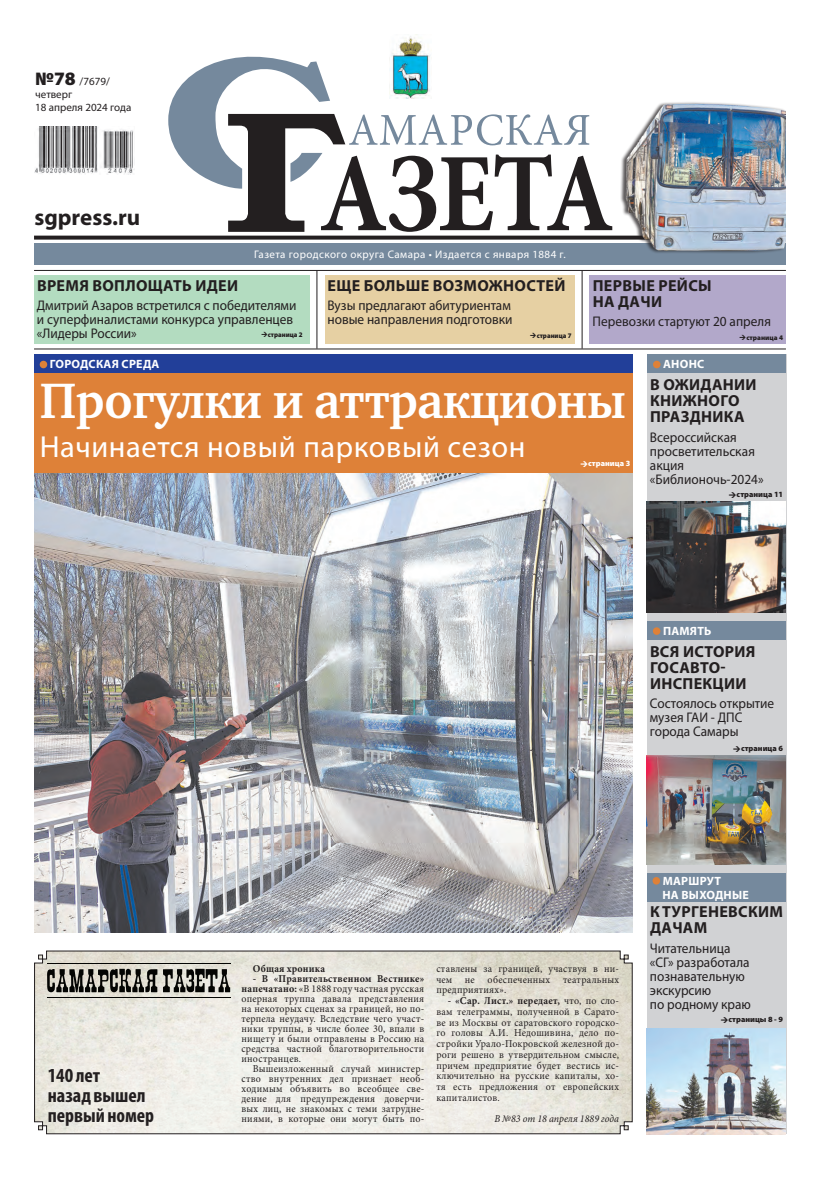
<style>
.page{position:relative;width:820px;height:1191px;background:#fff}
.page>*{position:absolute;margin:0;border:0;box-sizing:border-box;transform-origin:0 0}
.t1{font:700 51px "Charter C";letter-spacing:-.01em;color:#fff;scale:.95 1}
.t2{font:30.5px "Myriad Pro";letter-spacing:.02em;color:#fff}
.t3{font:700 23px "Myriad Pro";color:#231f20}
.t4{font:700 condensed 20px/20px "Myriad Pro";color:#231f20}
.t5{font:700 16px/16px "Myriad Pro";letter-spacing:.02em;color:#231f20}
.t6{font:14px/14px "Myriad Pro";color:#231f20;scale:.95 1}
.t7{font:700 12px/14.4px "Myriad Pro";letter-spacing:.02em;color:#fff}
.t8{font:11px "Myriad Pro";letter-spacing:.04em;color:#fff}
.t9{font:11px/13px "Myriad Pro";color:#231f20}
.t10{font:10.5px/10px "Minion Pro";letter-spacing:.02em;color:#231f20;text-align:justify;scale:.95 1}
.t11{font:italic 10.5px "Minion Pro";letter-spacing:.01em;color:#231f20;scale:.95 1}
.t12{font:700 10.5px "Minion Pro";letter-spacing:.02em;color:#231f20;scale:.95 1}
.t13{font:900 8px "Myriad Pro";color:#231f20}
.t14{font:900 8px "Myriad Pro";color:#fff}
.t15{font:900 7px "Myriad Pro";color:#231f20;scale:.95 1}
.t16{font:900 7px "Myriad Pro";color:#231f20}
.s1{font-weight:900;font-size:19px}
.s2{font-weight:700}
</style>
<div class="page">
<div style="left:34px;top:373px;width:598px;height:104px;background:#de8138"></div>
<svg style="left:34px;top:236px;width:556px;height:4px;background:#383435"></svg>
<div style="left:34px;top:244px;width:751px;height:21px;background:#75899d"></div>
<hr style="left:34px;top:270px;width:751px;height:1px;background:#231f20">
<hr style="left:581px;top:270px;width:1px;height:78px;background:#231f20">
<hr style="left:316px;top:270px;width:1px;height:78px;background:#231f20">
<div style="left:34px;top:276px;width:275px;height:68px;background:#b3dcc0"></div>
<div style="left:589px;top:276px;width:196px;height:68px;background:#b2a8ca"></div>
<svg style="left:34px;top:950px;width:599px;height:184px;background:#e7e4dc"></svg>
<svg style="left:163px;top:968px;width:67px;height:24px;background:#73736d"></svg>
<svg style="left:47px;top:968px;width:110px;height:24px;background:#716f68"></svg>
<hr style="left:47px;top:963px;width:183px;height:1px;background:#040503">
<hr style="left:47px;top:996px;width:183px;height:1px;background:#040503">
<img style="left:34px;top:473px;width:598px;height:459px">
<div style="left:646px;top:354px;width:139px;height:780px;background:#d1d2d4"></div>
<hr style="left:34px;top:348px;width:751px;height:1px;background:#231f20">
<img style="left:34px;top:126px;width:101px;height:49px">
<div style="left:646px;top:873px;width:139px;height:28px;background:#75899d"></div>
<div style="left:652px;top:877px;width:7px;height:7px;background:#de8138;border-radius:50%"></div>
<div style="left:647px;top:354px;width:138px;height:19px;background:#75899d"></div>
<div style="left:652px;top:361px;width:8px;height:7px;background:#de8138;border-radius:50%"></div>
<div style="left:324px;top:276px;width:250px;height:68px;background:#e6d0a3"></div>
<img style="left:646px;top:501px;width:139px;height:111px">
<img style="left:646px;top:755px;width:139px;height:109px">
<img style="left:646px;top:1028px;width:139px;height:106px">
<svg style="left:168px;top:56px;width:422px;height:176px"></svg>
<img style="left:389px;top:36px;width:42px;height:62px">
<div style="left:34px;top:354px;width:598px;height:19px;background:#223f99"></div>
<div style="left:40px;top:361px;width:7px;height:7px;background:#de8138;border-radius:50%"></div>
<img style="left:590px;top:102px;width:195px;height:151px">
<div style="left:647px;top:621px;width:138px;height:18px;background:#75899d"></div>
<div style="left:652px;top:627px;width:8px;height:8px;background:#de8138;border-radius:50%"></div>
<p class="t9" style="left:35px;top:75px;width:98px"><span class="s1">№78</span> /7679/ четверг<br>18 апреля 2024 года</p>
<h3 class="t3" style="left:34px;top:202px;width:107px">sgpress.ru</h3>
<p class="t8" style="left:254px;top:247px;width:313px">Газета городского округа Самара • Издается с января 1884 г.</p>
<h3 class="t5" style="left:37px;top:277px;width:202px">Время воплощать идеи</h3>
<h3 class="t6" style="left:37px;top:298px;width:275px">Дмитрий Азаров встретился с победителями и суперфиналистами конкурса управленцев «Лидеры России»</h3>
<p class="t15" style="left:268px;top:331px;width:38px">страница 2</p>
<h3 class="t5" style="left:327px;top:277px;width:239px">Еще больше возможностей</h3>
<h3 class="t6" style="left:327px;top:298px;width:196px">Вузы предлагают абитуриентам новые направления подготовки</h3>
<p class="t15" style="left:536px;top:332px;width:38px">страница 7</p>
<h3 class="t5" style="left:592px;top:277px;width:120px">Первые рейсы на дачи</h3>
<h3 class="t6" style="left:592px;top:314px;width:189px">Перевозки стартуют 20 апреля</h3>
<p class="t16" style="left:746px;top:334px;width:38px">страница 4</p>
<p class="t7" style="left:50px;top:357px;width:111px">Городская среда</p>
<h1 class="t1" style="left:40px;top:372px;width:618px">Прогулки и аттракционы</h1>
<h2 class="t2" style="left:40px;top:428px;width:487px">Начинается новый парковый сезон</h2>
<p class="t14" style="left:588px;top:459px;width:43px">страница 3</p>
<p class="t7" style="left:663px;top:357px;width:43px">Анонс</p>
<h3 class="t5" style="left:650px;top:376px;width:108px">В ожидании книжного праздника</h3>
<h3 class="t6" style="left:649px;top:430px;width:121px">Всероссийская просветительская акция «Библионочь-2024»</h3>
<p class="t13" style="left:736px;top:489px;width:48px">страница 11</p>
<h3 class="t4" style="left:48px;top:1065px;width:108px">140 лет<br>назад вышел первый номер</h3>
<p class="t7" style="left:662px;top:623px;width:50px">Память</p>
<h3 class="t5" style="left:649px;top:642px;width:107px">Вся история<br>Госавто&shy;инспекции</h3>
<h3 class="t6" style="left:649px;top:696px;width:132px">Состоялось открытие музея ГАИ - ДПС города Самары</h3>
<p class="t13" style="left:740px;top:744px;width:43px">страница 6</p>
<p class="t12" style="left:253px;top:961px;width:78px">Общая хроника</p>
<p class="t10" style="left:241px;top:973px;width:194px;text-indent:11px"><span class="s2">- В «Правительственном Вестнике» напечатано:</span> «В 1888 году частная русская оперная труппа давала представления на некоторых сценах за границей, но по&shy;терпела неудачу. Вследствие чего участ&shy;ники труппы, в числе более 30, впали в нищету и были отправлены в Россию на средства частной благотворительности иностранцев.</p>
<p class="t10" style="left:241px;top:1063px;width:194px;text-indent:11px">Вышеизложенный случай министер&shy;ство внутренних дел признает необ&shy;ходимым объявить во всеобщее све&shy;дение для предупреждения доверчи&shy;вых лиц, не знакомых с теми затрудне&shy;ниями, в которые они могут быть по-</p>
<p class="t10" style="left:436px;top:963px;width:194px;line-height:10.8px">ставлены за границей, участвуя в ни&shy;чем не обеспеченных театральных предприятиях».</p>
<p class="t10" style="left:436px;top:995px;width:194px;line-height:10.8px;text-indent:11px"><span class="s2">- «Сар. Лист.» передает,</span> что, по сло&shy;вам телеграммы, полученной в Сарато&shy;ве из Москвы от cаратовского городско&shy;го головы А.И. Недошивина, дело по&shy;стройки Урало-Покровской железной до&shy;роги решено в утвердительном смысле, причем предприятие будет вестись ис&shy;ключительно на русские капиталы, хо&shy;тя есть предложения от европейских капиталистов.</p>
<p class="t11" style="left:494px;top:1111px;width:133px">В №83 от 18 апреля 1889 года</p>
<p class="t7" style="left:662px;top:873px;width:88px">Маршрут<br>на выходные</p>
<h3 class="t5" style="left:649px;top:903px;width:134px">к Тургеневским дачам</h3>
<h3 class="t6" style="left:649px;top:941px;width:108px">Читательница «СГ» разработала познавательную экскурсию<br>по родному краю</h3>
<p class="t13" style="left:728px;top:1014px;width:56px">страницы 8 - 9</p>
</div>
